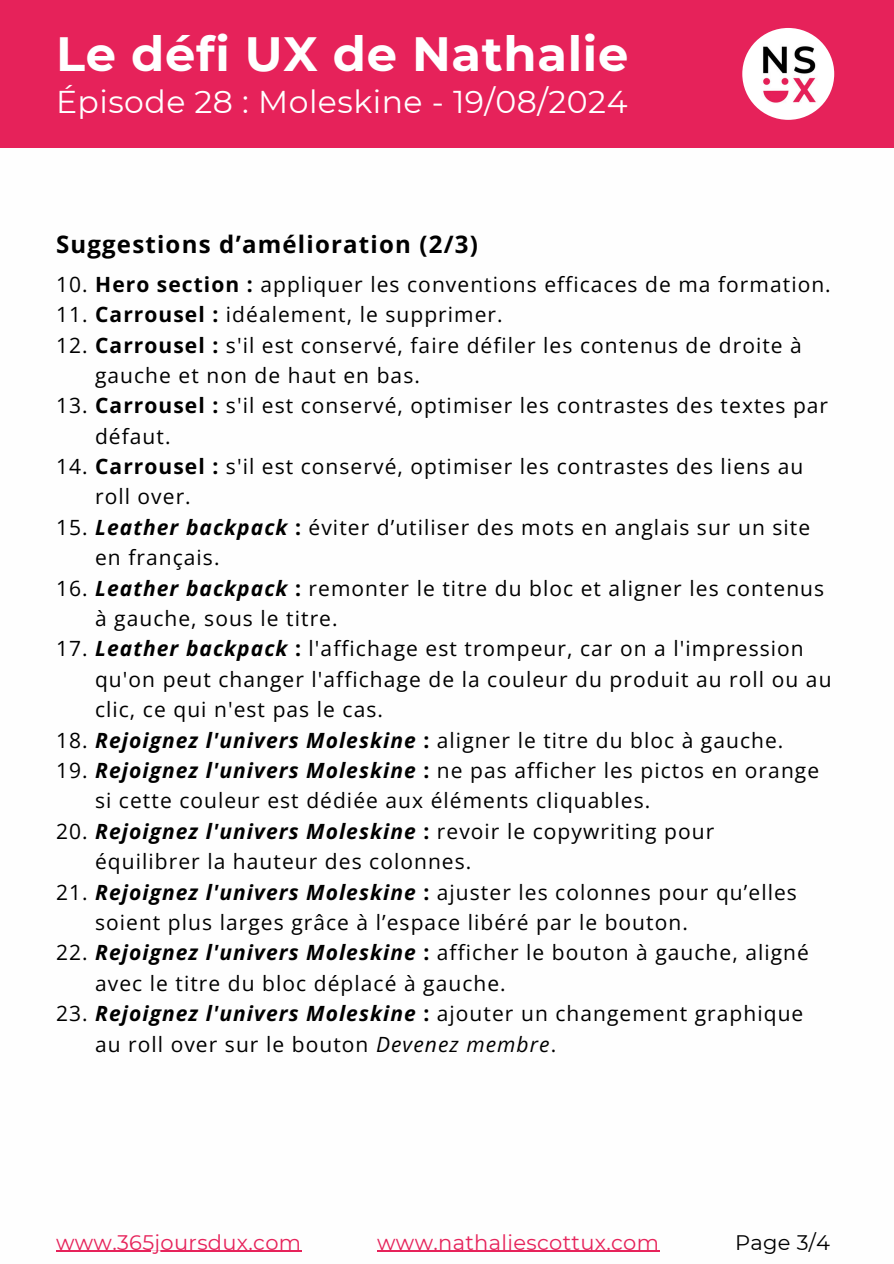
<style>
.page{position:relative;width:894px;height:1264px;background:#fff}
.page>*{position:absolute;margin:0;border:0;box-sizing:border-box;transform-origin:0 0}
.t1{font:700 48px "Montserrat";letter-spacing:.015em;color:#fff}
.t2{font:31.5px "Montserrat";letter-spacing:.015em;color:#fff}
.t3{font:700 24px "Open Sans";letter-spacing:.05em;color:#000}
.t4{font:21px "Open Sans";letter-spacing:.05em;color:#000}
.t5{font:italic 700 21px "Open Sans";letter-spacing:.05em;color:#000}
.t6{font:21px "Montserrat";letter-spacing:.015em;color:#e6225a}
.t7{font:21px "Montserrat";color:#000}
.s1{font-weight:700}
.s2{font-weight:700;font-style:italic}
.s3{font-weight:400;font-style:normal}
.s4{font-style:normal}
.s5{font-style:italic}
</style>
<div class="page">
<div style="left:0;top:0;width:893px;height:148px;background:#e6225a"></div>
<img style="left:742px;top:28px;width:92px;height:92px;border-radius:50%">
<hr style="left:56px;top:1250px;width:245px;height:1px;background:#e6225a">
<hr style="left:377px;top:1250px;width:282px;height:1px;background:#e6225a">
<p class="t1" style="left:56px;top:25px;width:573px">Le défi UX de Nathalie</p>
<p class="t2" style="left:56px;top:83px;width:573px">Épisode 28 : Moleskine - 19/08/2024</p>
<p class="t3" style="left:56px;top:227px;width:423px">Suggestions d’amélioration (2/3)</p>
<h2 class="t4" style="left:56px;top:269px;width:776px">10. <span class="s1">Hero section :</span> appliquer les conventions efficaces de ma formation.</h2>
<p class="t4" style="left:56px;top:300px;width:448px">11. <span class="s1">Carrousel :</span> idéalement, le supprimer.</p>
<p class="t4" style="left:56px;top:330px;width:747px">12. <span class="s1">Carrousel :</span> s'il est conservé, faire défiler les contenus de droite à</p>
<p class="t4" style="left:95px;top:360px;width:326px">gauche et non de haut en bas.</p>
<p class="t4" style="left:56px;top:391px;width:773px">13. <span class="s1">Carrousel :</span> s'il est conservé, optimiser les contrastes des textes par</p>
<p class="t4" style="left:95px;top:421px;width:77px">défaut.</p>
<p class="t4" style="left:56px;top:451px;width:748px">14. <span class="s1">Carrousel :</span> s'il est conservé, optimiser les contrastes des liens au</p>
<p class="t4" style="left:95px;top:482px;width:97px">roll over.</p>
<p class="t4" style="left:56px;top:512px;width:755px">15. <span class="s2">Leather backpack</span> <span class="s1">:</span> éviter d’utiliser des mots en anglais sur un site</p>
<p class="t4" style="left:95px;top:543px;width:126px">en français.</p>
<p class="t4" style="left:56px;top:573px;width:769px">16. <span class="s2">Leather backpack</span> <span class="s1">:</span> remonter le titre du bloc et aligner les contenus</p>
<p class="t4" style="left:95px;top:603px;width:244px">à gauche, sous le titre.</p>
<p class="t4" style="left:56px;top:634px;width:749px">17. <span class="s2">Leather backpack</span> <span class="s1">:</span> l'affichage est trompeur, car on a l'impression</p>
<p class="t4" style="left:95px;top:664px;width:737px">qu'on peut changer l'affichage de la couleur du produit au roll ou au</p>
<p class="t4" style="left:95px;top:694px;width:289px">clic, ce qui n'est pas le cas.</p>
<p class="t4" style="left:56px;top:725px;width:728px">18. <span class="s2">Rejoignez l'univers Moleskine</span> <span class="s1">:</span> aligner le titre du bloc à gauche.</p>
<p class="t4" style="left:56px;top:755px;width:764px">19. <span class="s2">Rejoignez l'univers Moleskine</span> <span class="s1">:</span> ne pas afficher les pictos en orange</p>
<p class="t4" style="left:95px;top:786px;width:556px">si cette couleur est dédiée aux éléments cliquables.</p>
<p class="t5" style="left:56px;top:816px;width:659px"><span class="s3">20.</span> Rejoignez l'univers Moleskine <span class="s4">:</span> <span class="s3">revoir le copywriting pour</span></p>
<p class="t4" style="left:95px;top:846px;width:378px">équilibrer la hauteur des colonnes.</p>
<p class="t4" style="left:56px;top:877px;width:742px">21. <span class="s2">Rejoignez l'univers Moleskine</span> <span class="s1">:</span> ajuster les colonnes pour qu’elles</p>
<p class="t4" style="left:95px;top:907px;width:594px">soient plus larges grâce à l’espace libéré par le bouton.</p>
<p class="t4" style="left:56px;top:937px;width:754px">22. <span class="s2">Rejoignez l'univers Moleskine</span> <span class="s1">:</span> afficher le bouton à gauche, aligné</p>
<p class="t4" style="left:95px;top:968px;width:412px">avec le titre du bloc déplacé à gauche.</p>
<p class="t4" style="left:56px;top:998px;width:748px">23. <span class="s2">Rejoignez l'univers Moleskine</span> <span class="s1">:</span> ajouter un changement graphique</p>
<p class="t4" style="left:95px;top:1029px;width:462px">au roll over sur le bouton <span class="s5">Devenez membre</span>.</p>
<p class="t6" style="left:56px;top:1229px;width:246px">www.365joursdux.com</p>
<p class="t6" style="left:377px;top:1229px;width:283px">www.nathaliescottux.com</p>
<p class="t7" style="left:734px;top:1229px;width:96px">Page 3/4</p>
</div>
